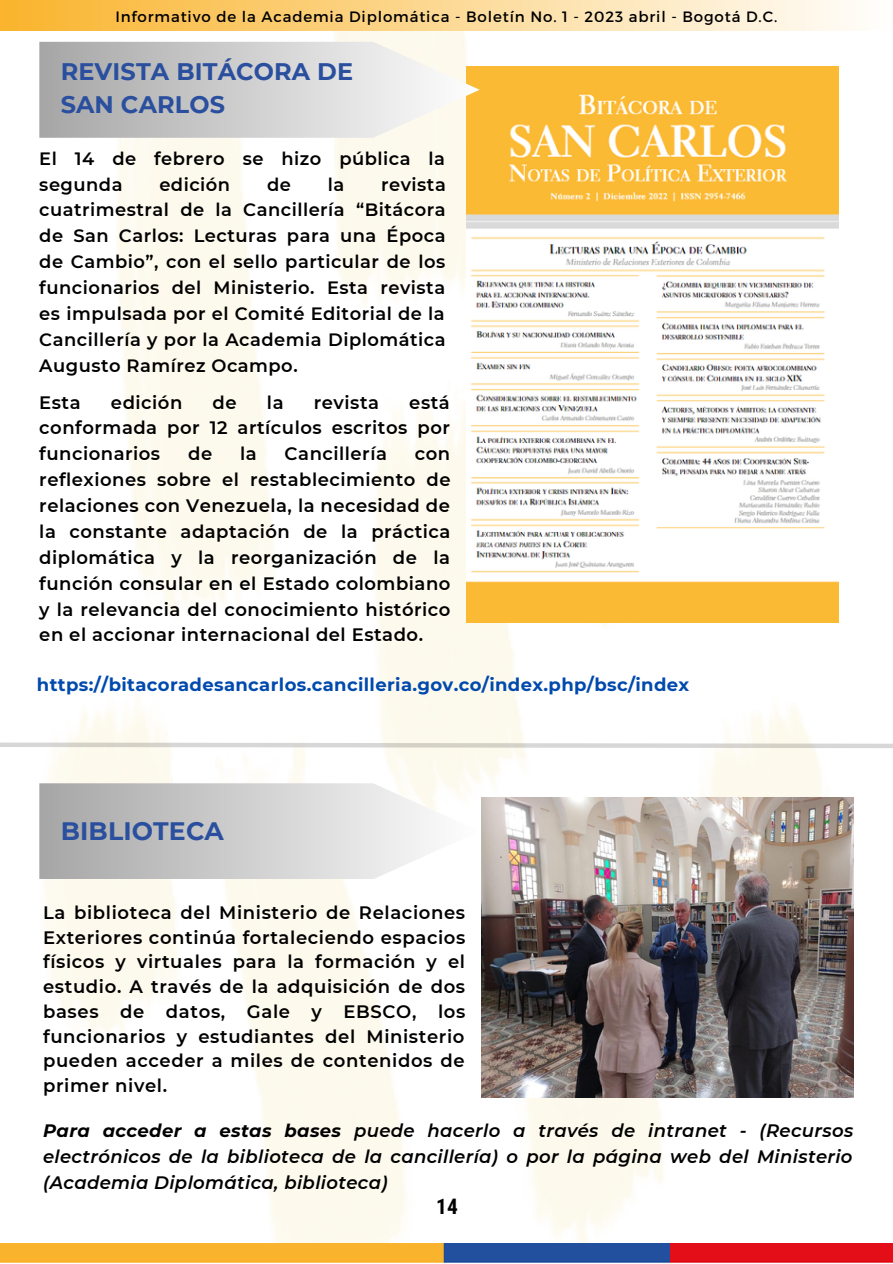
<style>
.page{position:relative;width:893px;height:1264px;background:#fff}
.page>*{position:absolute;margin:0;border:0;box-sizing:border-box;transform-origin:0 0}
.t1{font:700 25.2px "Montserrat";letter-spacing:.005em;color:#2a4f9e}
.t2{font:700 23.85px/32.5px "Montserrat";letter-spacing:.005em;color:#2a4f9e}
.t3{font:700 21.3px "Roboto Condensed";color:#000}
.t4{font:600 18px/25.8px "Montserrat";letter-spacing:.03em;color:#000;text-align:justify}
.t5{font:italic 600 18px/25.8px "Montserrat";letter-spacing:.02em;color:#000;text-align:justify}
.t6{font:700 18px "Montserrat";letter-spacing:.02em;color:#004aad}
.t7{font:600 17.85px/25.8px "Montserrat";letter-spacing:.025em;color:#000}
.t8{font:15px "Montserrat";letter-spacing:.055em;color:#000}
.s1{font-weight:700}
</style>
<div class="page">
<img style="left:39px;top:31px;width:802px;height:1212px">
<img style="left:466px;top:67px;width:372px;height:555px">
<svg style="left:39px;top:42px;width:440px;height:95px;background:#d2d1ce"></svg>
<svg style="left:0;top:740px;width:892px;height:10px"></svg>
<svg style="left:39px;top:783px;width:440px;height:95px"></svg>
<img style="left:481px;top:797px;width:372px;height:300px">
<img style="left:0;top:1243px;width:892px;height:19px">
<img style="left:146px;top:1243px;width:523px;height:19px">
<div style="left:0;top:0;width:892px;height:31px;background:linear-gradient(to right,#fab42c,#fffefd)"></div>
<p class="t8" style="left:115px;top:7px;width:663px">Informativo de la Academia Diplomática - Boletín No. 1 - 2023 abril - Bogotá D.C.</p>
<p class="t2" style="left:61px;top:55px;width:294px">REVISTA BITÁCORA DE<br>SAN CARLOS</p>
<p class="t7" style="left:39px;top:145px;width:407px">El 14 de febrero se hizo pública la segunda</p>
<p class="t7" style="left:39px;top:171px;width:408px;text-align:justify;text-indent:342px">revista cuatrimestral de la Cancillería “Bitácora de San Carlos: Lecturas para una Época de Cambio”, con el sello particular de los funcionarios del Ministerio. Esta revista es impulsada por el Comité Editorial de la Cancillería y por la Academia Diplomática Augusto Ramírez Ocampo.</p>
<p class="t4" style="left:39px;top:389px;width:43px">Esta</p>
<p class="t4" style="left:111px;top:389px;width:73px">edición</p>
<p class="t4" style="left:212px;top:389px;width:26px">de</p>
<p class="t4" style="left:267px;top:389px;width:18px">la</p>
<p class="t4" style="left:314px;top:389px;width:67px">revista</p>
<p class="t7" style="left:159px;top:171px;width:72px">edición</p>
<p class="t7" style="left:267px;top:171px;width:25px">de</p>
<p class="t7" style="left:328px;top:171px;width:18px">la</p>
<p class="t4" style="left:39px;top:389px;width:412px;text-indent:370px">está conformada por 12 artículos escritos por funcionarios</p>
<p class="t4" style="left:188px;top:441px;width:26px">de</p>
<p class="t4" style="left:240px;top:441px;width:18px">la</p>
<p class="t4" style="left:284px;top:441px;width:104px">Cancillería</p>
<p class="t4" style="left:39px;top:441px;width:413px;text-indent:375px">con reflexiones sobre el restablecimiento de relaciones con Venezuela, la necesidad de la constante adaptación de la práctica diplomática y la reorganización de la función consular en el Estado colombiano y la relevancia del conocimiento histórico en el accionar internacional del Estado.</p>
<p class="t6" style="left:37px;top:673px;width:653px">https://bitacoradesancarlos.cancilleria.gov.co/index.php/bsc/index</p>
<p class="t1" style="left:61px;top:815px;width:165px">BIBLIOTECA</p>
<p class="t4" style="left:43px;top:900px;width:424px;line-height:24.8px">La biblioteca del Ministerio de Relaciones Exteriores continúa fortaleciendo espacios físicos y virtuales para la formación y el estudio. A través de la adquisición de dos bases de datos, Gale y EBSCO, los funcionarios y estudiantes del Ministerio pueden acceder a miles de contenidos de primer nivel.</p>
<p class="t5" style="left:43px;top:1117px;width:811px"><span class="s1">Para acceder a estas bases</span> puede hacerlo a través de intranet - (Recursos electrónicos de la biblioteca de la cancillería) o por la página web del Ministerio (Academia Diplomática, biblioteca)</p>
<p class="t3" style="left:436px;top:1194px;width:23px">14</p>
</div>
